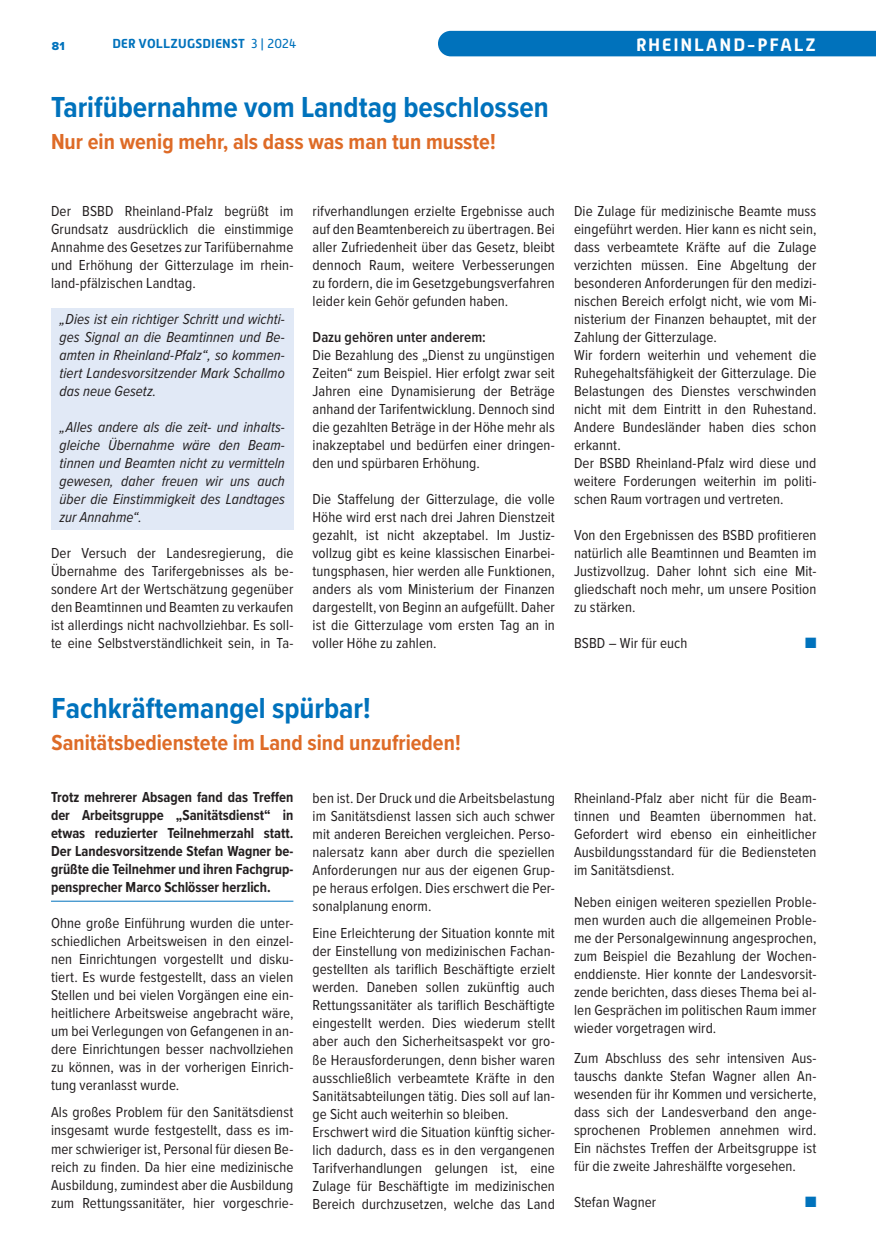
<style>
.page{position:relative;width:876px;height:1251px;background:#fff}
.page>*{position:absolute;margin:0;border:0;box-sizing:border-box;transform-origin:0 0}
.t1{font:700 30px "Proxima Nova Cond";color:#0072bc}
.t2{font:700 22.5px "Proxima Nova Cond";color:#de6b27}
.t3{font:700 18px "Alwyn New";letter-spacing:.1em;color:#fff}
.t4{font:15px/18px "Proxima Nova Cond";letter-spacing:.005em;color:#231f20;text-align:justify}
.t5{font:italic 15px/18px "Proxima Nova Cond";letter-spacing:.005em;color:#231f20;text-align:justify}
.t6{font:700 15px/18px "Proxima Nova Cond";color:#231f20;text-align:justify}
.t7{font:600 15px "Proxima Nova Cond";letter-spacing:.005em;color:#231f20}
.t8{font:15px "Zapf Dingbats ITC";color:#0072bc}
.t9{font:700 13.05px "Alwyn New";letter-spacing:.015em;color:#0072bc}
.t10{font:12px "Proxima Nova Extrabld";color:#0072bc}
.s1{font-weight:400}
</style>
<div class="page">
<div style="left:438px;top:31px;width:438px;height:25px;background:#0072bc"></div>
<div style="left:51px;top:308px;width:242px;height:95px;background:#e1e9f6"></div>
<div style="left:51px;top:398px;width:242px;height:23px;background:#e1e9f6"></div>
<div style="left:51px;top:416px;width:242px;height:113px;background:#e1e9f6"></div>
<hr style="left:51px;top:900px;width:242px;height:1px;background:#0072bc">
<p class="t10" style="left:52px;top:37px;width:14px">81</p>
<p class="t9" style="left:112px;top:36px;width:186px">DER VOLLZUGSDIENST <span class="s1">3 | 2024</span></p>
<p class="t3" style="left:636px;top:34px;width:181px">RHEINLAND-PFALZ</p>
<h1 class="t1" style="left:51px;top:85px;width:499px">Tarifübernahme vom Landtag beschlossen</h1>
<h2 class="t2" style="left:51px;top:124px;width:446px">Nur ein wenig mehr, als dass was man tun musste!</h2>
<p class="t4" style="left:51px;top:201px;width:244px">Der BSBD Rheinland-Pfalz begrüßt im Grundsatz ausdrücklich die einstimmige Annahme des Gesetzes zur Tarifübernahme und Erhöhung der Gitterzulage im rhein&shy;land-pfälzischen Landtag.</p>
<p class="t5" style="left:60px;top:309px;width:227px">„Dies ist ein richtiger Schritt und wichti&shy;ges Signal an die Beamtinnen und Be&shy;amten in Rheinland-Pfalz“, so kommen&shy;tiert Landesvorsitzender Mark Schallmo das neue Gesetz.</p>
<p class="t5" style="left:60px;top:417px;width:227px">„Alles andere als die zeit- und inhalts&shy;gleiche Übernahme wäre den Beam&shy;tinnen und Beamten nicht zu vermitteln gewesen, daher freuen wir uns auch über die Einstimmigkeit des Landtages zur Annahme“.</p>
<p class="t4" style="left:51px;top:543px;width:244px">Der Versuch der Landesregierung, die Übernahme des Tarifergebnisses als be&shy;sondere Art der Wertschätzung gegenüber den Beamtinnen und Beamten zu verkaufen ist allerdings nicht nachvollziehbar. Es soll&shy;te eine Selbstverständlichkeit sein, in Ta-</p>
<p class="t4" style="left:313px;top:201px;width:244px">rifverhandlungen erzielte Ergebnisse auch auf den Beamtenbereich zu übertragen. Bei aller Zufriedenheit über das Gesetz, bleibt dennoch Raum, weitere Verbesserungen zu fordern, die im Gesetzgebungsverfahren leider kein Gehör gefunden haben.</p>
<p class="t7" style="left:313px;top:326px;width:175px">Dazu gehören unter anderem:</p>
<p class="t4" style="left:313px;top:345px;width:244px">Die Bezahlung des „Dienst zu ungünstigen Zeiten“ zum Beispiel. Hier erfolgt zwar seit Jahren eine Dynamisierung der Beträge anhand der Tarifentwicklung. Dennoch sind die gezahlten Beträge in der Höhe mehr als inakzeptabel und bedürfen einer dringen&shy;den und spürbaren Erhöhung.</p>
<p class="t4" style="left:313px;top:489px;width:244px">Die Staffelung der Gitterzulage, die volle Höhe wird erst nach drei Jahren Dienstzeit gezahlt, ist nicht akzeptabel. Im Justiz&shy;vollzug gibt es keine klassischen Einarbei&shy;tungsphasen, hier werden alle Funktionen, anders als vom Ministerium der Finanzen dargestellt, von Beginn an aufgefüllt. Daher ist die Gitterzulage vom ersten Tag an in voller Höhe zu zahlen.</p>
<h1 class="t1" style="left:52px;top:686px;width:321px">Fachkräftemangel spürbar!</h1>
<h2 class="t2" style="left:52px;top:725px;width:411px">Sanitätsbedienstete im Land sind unzufrieden!</h2>
<p class="t6" style="left:51px;top:787px;width:244px">Trotz mehrerer Absagen fand das Treffen der Arbeitsgruppe „Sanitätsdienst“ in etwas reduzierter Teilnehmerzahl statt.<br>Der Landesvorsitzende Stefan Wagner be&shy;grüßte die Teilnehmer und ihren Fachgrup&shy;pensprecher Marco Schlösser herzlich.</p>
<p class="t4" style="left:51px;top:913px;width:244px">Ohne große Einführung wurden die unter&shy;schiedlichen Arbeitsweisen in den einzel&shy;nen Einrichtungen vorgestellt und disku&shy;tiert. Es wurde festgestellt, dass an vielen Stellen und bei vielen Vorgängen eine ein&shy;heitlichere Arbeitsweise angebracht wäre, um bei Verlegungen von Gefangenen in an&shy;dere Einrichtungen besser nachvollziehen zu können, was in der vorherigen Einrich&shy;tung veranlasst wurde.</p>
<p class="t4" style="left:51px;top:1102px;width:244px">Als großes Problem für den Sanitätsdienst insgesamt wurde festgestellt, dass es im&shy;mer schwieriger ist, Personal für diesen Be&shy;reich zu finden. Da hier eine medizinische Ausbildung, zumindest aber die Ausbildung zum Rettungssanitäter, hier vorgeschrie-</p>
<p class="t4" style="left:313px;top:788px;width:244px">ben ist. Der Druck und die Arbeitsbelastung im Sanitätsdienst lassen sich auch schwer mit anderen Bereichen vergleichen. Perso&shy;nalersatz kann aber durch die speziellen Anforderungen nur aus der eigenen Grup&shy;pe heraus erfolgen. Dies erschwert die Per&shy;sonalplanung enorm.</p>
<p class="t4" style="left:313px;top:923px;width:244px;text-align:left">Eine Erleichterung der Situation konnte mit der Einstellung von medizinischen Fachan&shy;gestellten als tariflich Beschäftigte erzielt werden. Daneben sollen zukünftig auch Rettungssanitäter als tariflich Beschäftigte eingestellt werden. Dies wiederum stellt aber auch den Sicherheitsaspekt vor gro&shy;ße Herausforderungen, denn bisher waren ausschließlich verbeamtete Kräfte in den Sanitätsabteilungen tätig. Dies soll auf lan&shy;ge Sicht auch weiterhin so bleiben.<br>Erschwert wird die Situation künftig sicher&shy;lich dadurch, dass es in den vergangenen Tarifverhandlungen gelungen ist, eine Zulage für Beschäftigte im medizinischen Bereich durchzusetzen, welche das Land</p>
<p class="t4" style="left:574px;top:201px;width:244px;text-align:left">Die Zulage für medizinische Beamte muss eingeführt werden. Hier kann es nicht sein, dass verbeamtete Kräfte auf die Zulage verzichten müssen. Eine Abgeltung der besonderen Anforderungen für den medizi&shy;nischen Bereich erfolgt nicht, wie vom Mi&shy;nisterium der Finanzen behauptet, mit der Zahlung der Gitterzulage.<br>Wir fordern weiterhin und vehement die Ruhegehaltsfähigkeit der Gitterzulage. Die Belastungen des Dienstes verschwinden nicht mit dem Eintritt in den Ruhestand.<br>Andere Bundesländer haben dies schon erkannt.<br>Der BSBD Rheinland-Pfalz wird diese und weitere Forderungen weiterhin im politi&shy;schen Raum vortragen und vertreten.</p>
<p class="t4" style="left:574px;top:525px;width:244px">Von den Ergebnissen des BSBD profitieren natürlich alle Beamtinnen und Beamten im Justizvollzug. Daher lohnt sich eine Mit&shy;gliedschaft noch mehr, um unsere Position zu stärken.</p>
<p class="t4" style="left:574px;top:633px;width:115px">BSBD – Wir für euch</p>
<p class="t8" style="left:805px;top:636px;width:13px">■</p>
<p class="t4" style="left:574px;top:788px;width:244px">Rheinland-Pfalz aber nicht für die Beam&shy;tinnen und Beamten übernommen hat.<br>Gefordert wird ebenso ein einheitlicher Ausbildungsstandard für die Bediensteten im Sanitätsdienst.</p>
<p class="t4" style="left:574px;top:892px;width:244px">Neben einigen weiteren speziellen Proble&shy;men wurden auch die allgemeinen Proble&shy;me der Personalgewinnung angesprochen, zum Beispiel die Bezahlung der Wochen&shy;enddienste. Hier konnte der Landesvorsit&shy;zende berichten, dass dieses Thema bei al&shy;len Gesprächen im politischen Raum immer wieder vorgetragen wird.</p>
<p class="t4" style="left:574px;top:1048px;width:244px">Zum Abschluss des sehr intensiven Aus&shy;tauschs dankte Stefan Wagner allen An&shy;wesenden für ihr Kommen und versicherte, dass sich der Landesverband den ange&shy;sprochenen Problemen annehmen wird.<br>Ein nächstes Treffen der Arbeitsgruppe ist für die zweite Jahreshälfte vorgesehen.</p>
<p class="t4" style="left:574px;top:1192px;width:84px">Stefan Wagner</p>
<p class="t8" style="left:805px;top:1194px;width:13px">■</p>
</div>
